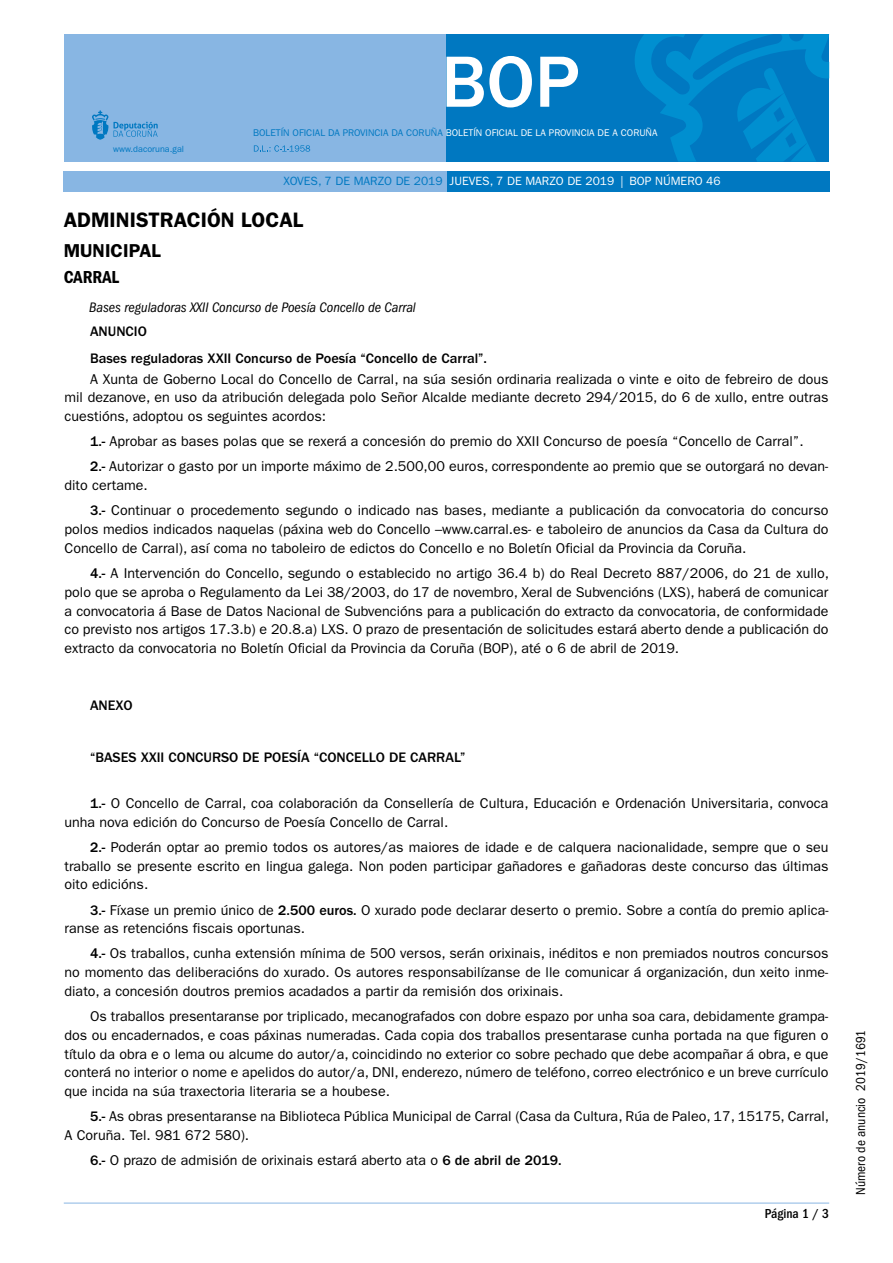
<style>
.page{position:relative;width:893px;height:1263px;background:#fff}
.page>*{position:absolute;margin:0;border:0;box-sizing:border-box;transform-origin:0 0}
.t1{font:500 75px "ITC Franklin Gothic Std";color:#fff}
.t2{font:600 21px "ITC Franklin Gothic Std";color:#000}
.t3{font:600 18.75px "ITC Franklin Gothic Std";color:#000}
.t4{font:18px "ITC Franklin Gothic Std Dm Cd";color:#000}
.t5{font:14.25px/18.8px "ITC Franklin Gothic Std";color:#000}
.t6{font:500 14.25px/27.3px "ITC Franklin Gothic Std";color:#000}
.t7{font:italic condensed 14.25px "ITC Franklin Gothic Std";color:#000}
.t8{font:condensed 13.5px "ITC Franklin Gothic Std";color:#000}
.t9{font:500 condensed 13.5px "ITC Franklin Gothic Std";color:#000}
.t10{font:12px "ITC Franklin Gothic Std";color:#fff}
.t11{font:9.75px "ITC Franklin Gothic Std";color:#fff}
.t12{font:9px "ITC Franklin Gothic Std";color:#0078c1}
.s1{color:#0078c1}
.s2{font-weight:500}
</style>
<div class="page">
<div style="left:64px;top:34px;width:382px;height:128px;background:#88b6e3"></div>
<div style="left:446px;top:34px;width:383px;height:128px;background:#0078c1"></div>
<svg style="left:254px;top:145px;width:56px;height:7px"></svg>
<svg style="left:92px;top:110px;width:66px;height:30px"></svg>
<svg style="left:635px;top:34px;width:194px;height:128px"></svg>
<div style="left:446px;top:171px;width:383px;height:20px;background:#0078c1"></div>
<div style="left:64px;top:171px;width:383px;height:20px;background:#88b6e3"></div>
<hr style="left:64px;top:1203px;width:765px;height:1px;background:#88b6e3">
<p class="t12" style="left:113px;top:143px;width:72px">www.dacoruna.gal</p>
<h1 class="t1" style="left:441px;top:40px;width:140px">BOP</h1>
<p class="t11" style="left:253px;top:127px;width:406px"><span class="s1">BOLETÍN OFICIAL DA PROVINCIA DA CORUÑA</span> BOLETÍN OFICIAL DE LA PROVINCIA DE A CORUÑA</p>
<p class="t10" style="left:283px;top:174px;width:439px"><span class="s1">XOVES, 7 DE MARZO DE 2019</span> JUEVES, 7 DE MARZO DE 2019 | BOP NÚMERO 46</p>
<h2 class="t2" style="left:64px;top:207px;width:229px">ADMINISTRACIÓN LOCAL</h2>
<h3 class="t3" style="left:64px;top:239px;width:88px">MUNICIPAL</h3>
<p class="t4" style="left:64px;top:267px;width:57px">CARRAL</p>
<p class="t7" style="left:89px;top:300px;width:328px">Bases reguladoras XXII Concurso de Poesía Concello de Carral</p>
<p class="t6" style="left:90px;top:317px;width:399px">ANUNCIO<br>Bases reguladoras XXII Concurso de Poesía “Concello de Carral”.</p>
<p class="t5" style="left:65px;top:370px;width:765px;text-align:justify;text-indent:26px">A Xunta de Goberno Local do Concello de Carral, na súa sesión ordinaria realizada o vinte e oito de febreiro de dous mil dezanove, en uso da atribución delegada polo Señor Alcalde mediante decreto 294/2015, do 6 de xullo, entre outras cuestións, adoptou os seguintes acordos:</p>
<p class="t5" style="left:90px;top:429px;width:740px;line-height:25px"><span class="s2">1.-</span> Aprobar as bases polas que se rexerá a concesión do premio do XXII Concurso de poesía “Concello de Carral”.<br><span class="s2">2.-</span> Autorizar o gasto por un importe máximo de 2.500,00 euros, correspondente ao premio que se outorgará no devan-</p>
<p class="t5" style="left:90px;top:473px;width:740px;line-height:25px;text-indent:-26px">dito certame.<br><span class="s2">3.-</span> Continuar o procedemento segundo o indicado nas bases, mediante a publicación da convocatoria do concurso</p>
<p class="t5" style="left:65px;top:520px;width:765px">polos medios indicados naquelas (páxina web do Concello –www.carral.es- e taboleiro de anuncios da Casa da Cultura do<br>Concello de Carral), así coma no taboleiro de edictos do Concello e no Boletín Oficial da Provincia da Coruña.</p>
<p class="t5" style="left:65px;top:564px;width:766px;text-align:justify;text-indent:26px"><span class="s2">4.-</span> A Intervención do Concello, segundo o establecido no artigo 36.4 b) do Real Decreto 887/2006, do 21 de xullo, polo que se aproba o Regulamento da Lei 38/2003, do 17 de novembro, Xeral de Subvencións (LXS), haberá de comunicar a convocatoria á Base de Datos Nacional de Subvencións para a publicación do extracto da convocatoria, de conformidade co previsto nos artigos 17.3.b) e 20.8.a) LXS. O prazo de presentación de solicitudes estará aberto dende a publicación do extracto da convocatoria no Boletín Oficial da Provincia da Coruña (BOP), até o 6 de abril de 2019.</p>
<p class="t6" style="left:90px;top:691px;width:44px">ANEXO</p>
<p class="t6" style="left:90px;top:744px;width:377px">“BASES XXII CONCURSO DE POESÍA “CONCELLO DE CARRAL”</p>
<p class="t5" style="left:65px;top:794px;width:765px;text-indent:26px"><span class="s2">1.-</span> O Concello de Carral, coa colaboración da Consellería de Cultura, Educación e Ordenación Universitaria, convoca unha nova edición do Concurso de Poesía Concello de Carral.</p>
<p class="t5" style="left:65px;top:838px;width:765px;text-align:justify;text-indent:26px"><span class="s2">2.-</span> Poderán optar ao premio todos os autores/as maiores de idade e de calquera nacionalidade, sempre que o seu traballo se presente escrito en lingua galega. Non poden participar gañadores e gañadoras deste concurso das últimas oito edicións.</p>
<p class="t5" style="left:65px;top:900px;width:765px;text-indent:26px"><span class="s2">3.-</span> Fíxase un premio único de <span class="s2">2.500 euros.</span> O xurado pode declarar deserto o premio. Sobre a contía do premio aplica&shy;ranse as retencións fiscais oportunas.</p>
<p class="t5" style="left:65px;top:944px;width:765px;text-align:justify;text-indent:26px"><span class="s2">4.-</span> Os traballos, cunha extensión mínima de 500 versos, serán orixinais, inéditos e non premiados noutros concursos no momento das deliberacións do xurado. Os autores responsabilízanse de lle comunicar á organización, dun xeito inme&shy;diato, a concesión doutros premios acadados a partir da remisión dos orixinais.</p>
<p class="t5" style="left:65px;top:1007px;width:765px;text-align:justify;text-indent:26px">Os traballos presentaranse por triplicado, mecanografados con dobre espazo por unha soa cara, debidamente grampa&shy;dos ou encadernados, e coas páxinas numeradas. Cada copia dos traballos presentarase cunha portada na que figuren o título da obra e o lema ou alcume do autor/a, coincidindo no exterior co sobre pechado que debe acompañar á obra, e que conterá no interior o nome e apelidos do autor/a, DNI, enderezo, número de teléfono, correo electrónico e un breve currículo que incida na súa traxectoria literaria se a houbese.</p>
<p class="t5" style="left:65px;top:1107px;width:766px;text-indent:26px"><span class="s2">5.-</span> As obras presentaranse na Biblioteca Pública Municipal de Carral (Casa da Cultura, Rúa de Paleo, 17, 15175, Carral,<br>A Coruña. Tel. 981 672 580).</p>
<p class="t5" style="left:90px;top:1151px;width:473px"><span class="s2">6.-</span> O prazo de admisión de orixinais estará aberto ata o <span class="s2">6 de abril de 2019.</span></p>
<p class="t9" style="left:765px;top:1206px;width:66px">Página 1 / 3</p>
<p class="t8" style="left:853px;top:1195px;width:167px;rotate:-90deg">Número de anuncio 2019/1691</p>
</div>
